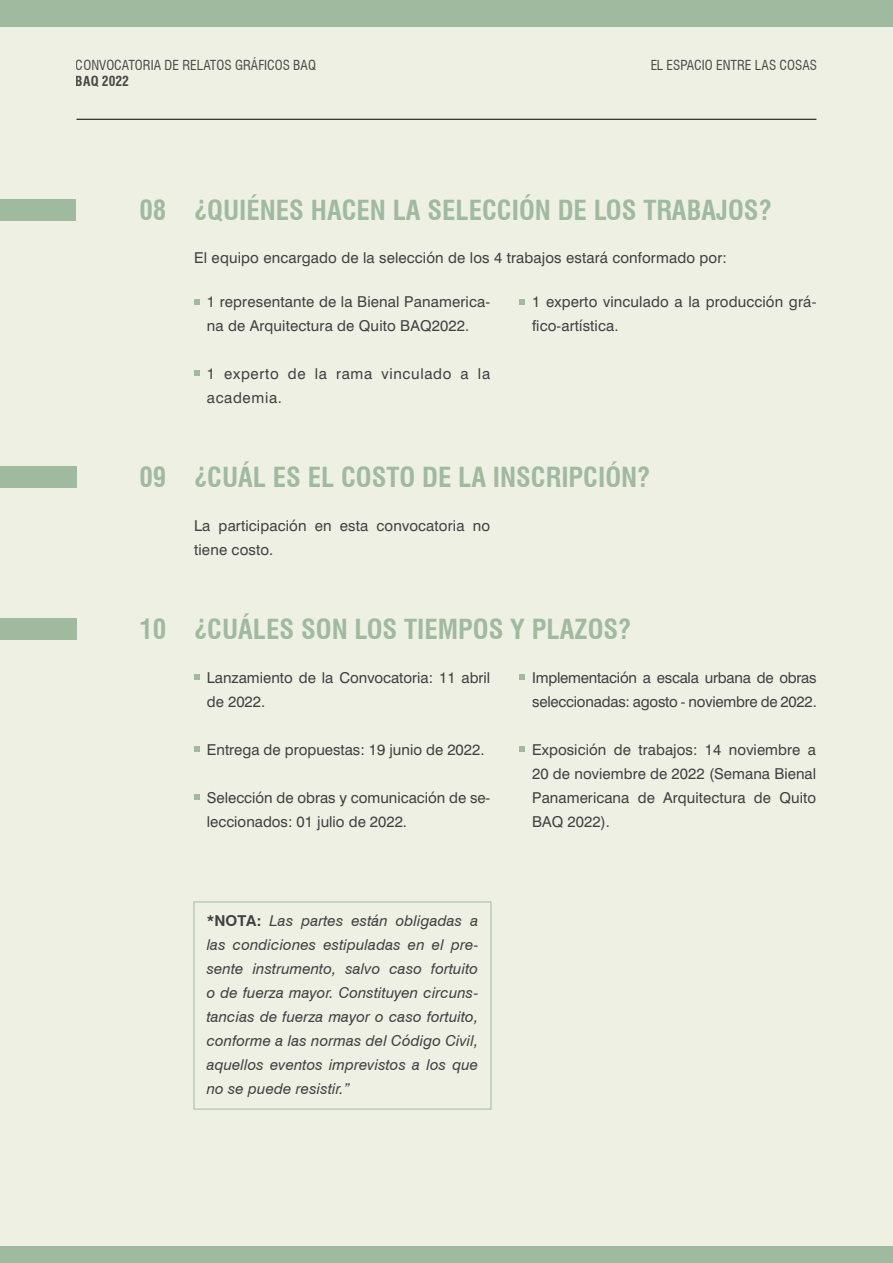
<style>
.page{position:relative;width:893px;height:1263px;background:#eff0e4}
.page>*{position:absolute;margin:0;border:0;box-sizing:border-box;transform-origin:0 0}
.t1{font:700 condensed 27px "Swiss 721 BT";color:#a0baa0}
.t2{font:15px/24px "Swiss 721 BT";letter-spacing:.01em;color:#414042}
.t3{font:italic 15px/24px "Swiss 721 BT";letter-spacing:.01em;color:#414042;text-align:justify}
.t4{font:15px/24px "Swiss 721 BT";letter-spacing:-.015em;color:#414042}
.t5{font:15px/24px "Swiss 721 BT";letter-spacing:.045em;color:#414042}
.t6{font:condensed 13.5px "Swiss 721 BT";color:#221e1f}
.t7{font:700 condensed 13.5px "Swiss 721 BT";color:#221e1f}
.s1{font-weight:700;font-style:normal}
</style>
<div class="page">
<hr style="left:77px;top:119px;width:739px;height:1px;background:#000">
<div style="left:0;top:1247px;width:893px;height:16px;background:#a0baa0"></div>
<div style="left:0;top:0;width:893px;height:27px;background:#a0baa0"></div>
<div style="left:0;top:199px;width:76px;height:21px;background:#a0baa0"></div>
<div style="left:0;top:467px;width:77px;height:21px;background:#a0baa0"></div>
<div style="left:0;top:618px;width:77px;height:21px;background:#a0baa0"></div>
<svg style="left:194px;top:300px;width:5px;height:5px"></svg>
<svg style="left:519px;top:300px;width:6px;height:5px"></svg>
<svg style="left:194px;top:370px;width:5px;height:6px"></svg>
<svg style="left:519px;top:675px;width:6px;height:5px"></svg>
<svg style="left:194px;top:675px;width:5px;height:5px"></svg>
<svg style="left:519px;top:746px;width:6px;height:5px"></svg>
<svg style="left:194px;top:746px;width:5px;height:5px"></svg>
<svg style="left:194px;top:794px;width:5px;height:5px"></svg>
<div style="left:194px;top:901px;width:297px;height:208px;border:1px solid #a0baa0"></div>
<p class="t6" style="left:76px;top:57px;width:241px">CONVOCATORIA DE RELATOS GRÁFICOS BAQ</p>
<p class="t7" style="left:76px;top:73px;width:55px">BAQ 2022</p>
<p class="t6" style="left:650px;top:57px;width:168px">EL ESPACIO ENTRE LAS COSAS</p>
<h1 class="t1" style="left:139px;top:194px;width:28px">08</h1>
<h1 class="t1" style="left:194px;top:194px;width:579px">¿QUIÉNES HACEN LA SELECCIÓN DE LOS TRABAJOS?</h1>
<p class="t2" style="left:194px;top:246px;width:534px">El equipo encargado de la selección de los 4 trabajos estará conformado por:</p>
<p class="t2" style="left:207px;top:289px;width:285px">1 representante de la Bienal Panamerica&shy;na de Arquitectura de Quito BAQ2022.</p>
<p class="t5" style="left:207px;top:361px;width:285px">1 experto de la rama vinculado a la academia.</p>
<p class="t2" style="left:532px;top:289px;width:286px">1 experto vinculado a la producción grá&shy;fico-artística.</p>
<h1 class="t1" style="left:139px;top:461px;width:28px">09</h1>
<h1 class="t1" style="left:194px;top:461px;width:458px">¿CUÁL ES EL COSTO DE LA INSCRIPCIÓN?</h1>
<p class="t2" style="left:194px;top:514px;width:297px">La participación en esta convocatoria no tiene costo.</p>
<h1 class="t1" style="left:139px;top:613px;width:28px">10</h1>
<h1 class="t1" style="left:194px;top:613px;width:439px">¿CUÁLES SON LOS TIEMPOS Y PLAZOS?</h1>
<p class="t2" style="left:207px;top:665px;width:285px">Lanzamiento de la Convocatoria: 11 abril de 2022.</p>
<p class="t2" style="left:207px;top:737px;width:279px">Entrega de propuestas: 19 junio de 2022.</p>
<p class="t2" style="left:207px;top:785px;width:285px">Selección de obras y comunicación de se&shy;leccionados: 01 julio de 2022.</p>
<p class="t4" style="left:532px;top:665px;width:286px">Implementación a escala urbana de obras seleccionadas: agosto - noviembre de 2022.</p>
<p class="t2" style="left:532px;top:737px;width:286px;text-align:justify">Exposición de trabajos: 14 noviembre a 20 de noviembre de 2022 (Semana Bienal Panamericana de Arquitectura de Quito BAQ 2022).</p>
<p class="t3" style="left:207px;top:909px;width:273px"><span class="s1">*NOTA:</span> Las partes están obligadas a las condiciones estipuladas en el pre&shy;sente instrumento, salvo caso fortuito o de fuerza mayor. Constituyen circuns&shy;tancias de fuerza mayor o caso fortuito, conforme a las normas del Código Civil, aquellos eventos imprevistos a los que no se puede resistir.”</p>
</div>
